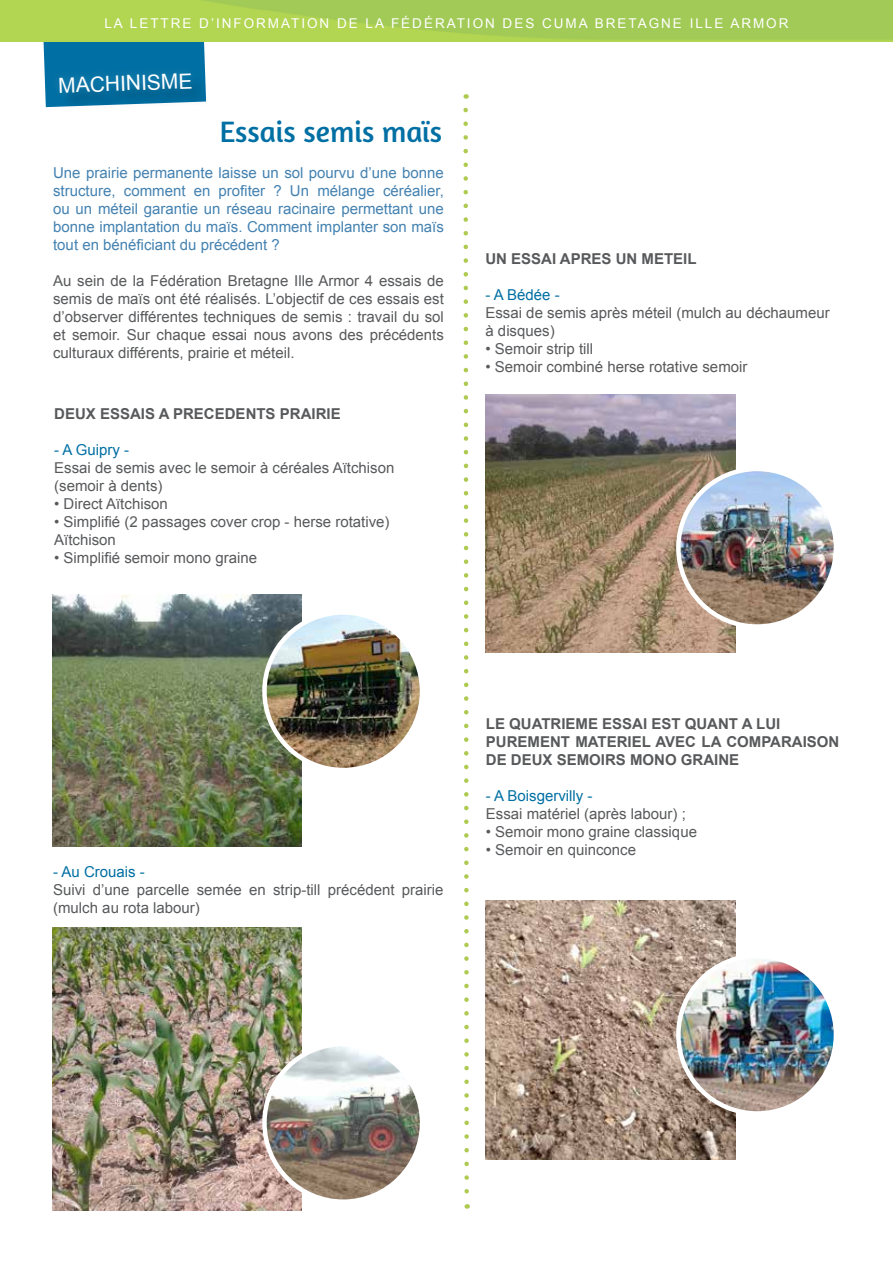
<style>
.page{position:relative;width:893px;height:1263px;background:#fff}
.page>*{position:absolute;margin:0;border:0;box-sizing:border-box;transform-origin:0 0}
.t1{font:30px "Amaranth";color:#006fa3}
.t2{font:21px "Arial";color:#fff}
.t3{font:15px/18px "Arial";color:#58595b}
.t4{font:15px/18px "Arial";color:#4482b1;text-align:justify}
.t5{font:700 15px/18px "Arial";color:#58595b}
.t6{font:15px "Arial";color:#006fa3}
.t7{font:13.5px "Arial";letter-spacing:.145em;color:#fff}
</style>
<div class="page">
<img style="left:0;top:0;width:893px;height:41px">
<svg style="left:463px;top:107px;width:7px;height:1102px"></svg>
<img style="left:52px;top:594px;width:250px;height:252px">
<img style="left:264px;top:613px;width:155px;height:157px">
<div style="left:262px;top:610px;width:162px;height:162px;border:4px solid #fff;border-radius:50%"></div>
<img style="left:52px;top:928px;width:250px;height:282px">
<img style="left:264px;top:1044px;width:158px;height:158px;border-radius:79px">
<div style="left:262px;top:1042px;width:162px;height:162px;border:4px solid #fff;border-radius:50%"></div>
<img style="left:486px;top:394px;width:249px;height:259px">
<img style="left:678px;top:469px;width:158px;height:157px;border-radius:79px">
<div style="left:676px;top:467px;width:162px;height:162px;border:4px solid #fff;border-radius:50%"></div>
<img style="left:486px;top:901px;width:249px;height:258px">
<img style="left:678px;top:956px;width:158px;height:157px;border-radius:79px">
<div style="left:676px;top:954px;width:162px;height:162px;border:4px solid #fff;border-radius:50%"></div>
<svg style="left:43px;top:33px;width:163px;height:74px;background:#24819b"></svg>
<p class="t7" style="left:104px;top:14px;width:686px">La lettre d’information de la fédération des cuma b retagne ille armor</p>
<h2 class="t2" style="left:105px;top:70px;width:34px;rotate:-2deg">HINISME</h2>
<h1 class="t1" style="left:220px;top:114px;width:224px">Essais semis maïs</h1>
<p class="t4" style="left:53px;top:164px;width:392px">U ne prairie permanente laisse un sol pourvu d’une bonne structure, comment en profiter ? Un mélange céréalier, ou un méteil garantie un réseau racinaire permettant une bonne implantation du maïs. Comment implanter son maïs tout en bénéficiant du précédent ?</p>
<p class="t3" style="left:53px;top:272px;width:392px;text-align:justify">Au sein de la Fédération Bretagne I lle Armor 4 essais de semis de maïs ont été réalisés. L’objectif de ces essais est d’observer différentes techniques de semis : travail du sol et semoir. Sur chaque essai nous avons des précédents culturaux différents, prairie et méteil.</p>
<p class="t5" style="left:54px;top:405px;width:66px">DEUX ESSAIS</p>
<p class="t5" style="left:159px;top:405px;width:183px">A PRECEDENTS PRAIRIE</p>
<p class="t6" style="left:54px;top:440px;width:77px">- A Guipry -</p>
<p class="t3" style="left:54px;top:459px;width:342px">Essai de semis avec le semoir à céréales Aïtchison (semoir à dents)</p>
<p class="t3" style="left:54px;top:495px;width:115px">• Direct Aïtchison</p>
<p class="t3" style="left:54px;top:513px;width:337px">• Simplifié (2 passages cover crop - herse rotative)<br>Aïtchison</p>
<p class="t3" style="left:54px;top:549px;width:204px">• Simplifié semoir mono graine</p>
<p class="t5" style="left:485px;top:250px;width:46px">UN ESSAI</p>
<p class="t5" style="left:560px;top:250px;width:138px">APRES UN METEIL</p>
<p class="t6" style="left:485px;top:285px;width:76px">- A Bédée -</p>
<p class="t3" style="left:485px;top:304px;width:346px">Essai de semis après méteil (mulch au déchaumeur à disques)</p>
<p class="t3" style="left:485px;top:340px;width:109px">• Semoir strip till</p>
<p class="t3" style="left:485px;top:358px;width:263px">• Semoir combiné herse rotative semoir</p>
<p class="t6" style="left:53px;top:862px;width:93px">- Au Crouais -</p>
<p class="t3" style="left:53px;top:881px;width:392px">Suivi d’une parcelle semée en strip-till précédent prairie (mulch au rota labour)</p>
<p class="t5" style="left:486px;top:715px;width:355px;text-indent:166px">EST QUANT A LUI<br>PUREMENT MATERIEL AVEC LA COMPARAISON<br>DE DEUX SEMOIRS MONO GRAINE</p>
<p class="t6" style="left:486px;top:785px;width:108px">- A Boisgervilly -</p>
<p class="t3" style="left:486px;top:804px;width:202px">Essai matériel (après labour) ;</p>
<p class="t3" style="left:486px;top:822px;width:213px">• Semoir mono graine classique</p>
<p class="t3" style="left:486px;top:840px;width:152px">• Semoir en quinconce</p>
<p class="t5" style="left:486px;top:715px;width:91px">LE QUATRIEME</p>
<p class="t5" style="left:602px;top:715px;width:20px">ESSAI</p>
</div>
